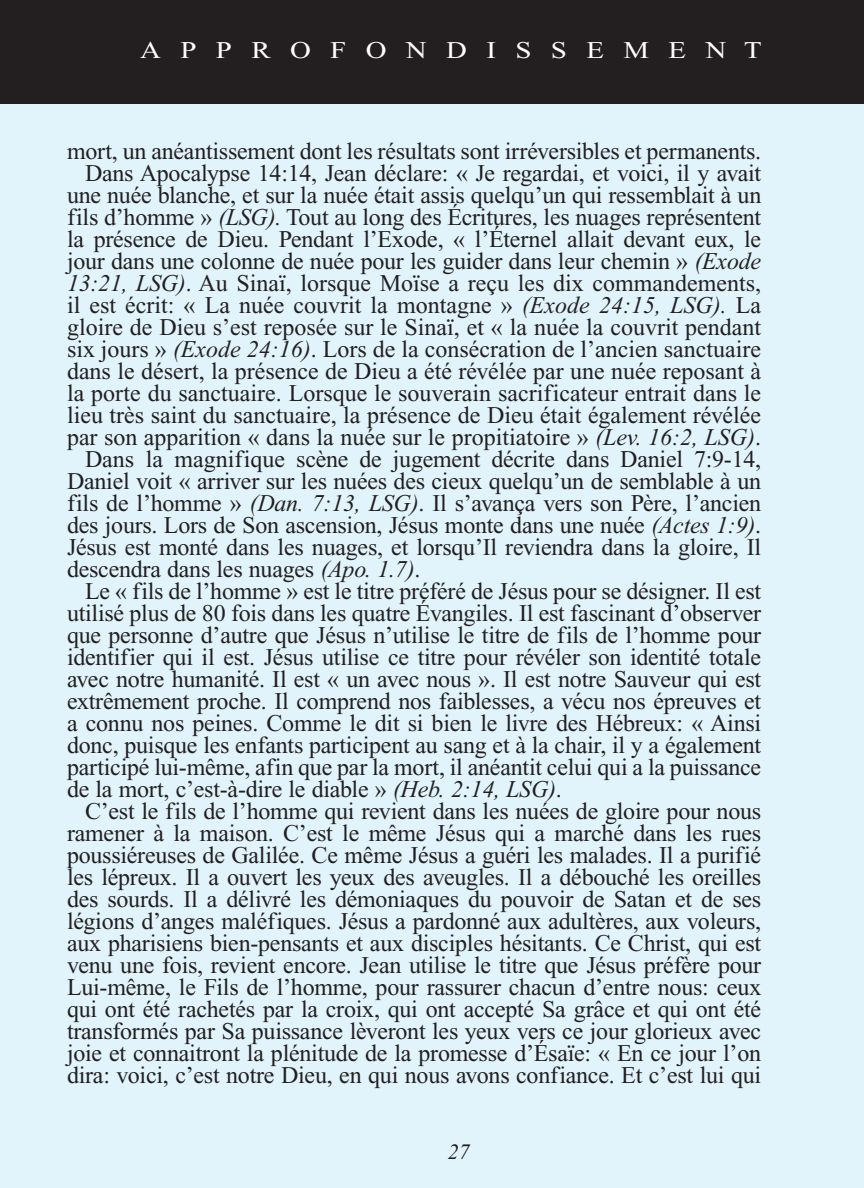
<style>
.page{position:relative;width:864px;height:1188px;background:#fff}
.page>*{position:absolute;margin:0;border:0;box-sizing:border-box;transform-origin:0 0}
.I_Have_to_Teach_Tomo{font:24px/22px "Times New Roman PS Std";letter-spacing:-.01em;color:#231f20;text-align:justify}
.Teachers_Comments_He{font:24px "Times New Roman PS Std";color:#fff;scale:1.2 1}
.t1{font:italic 22px "Times New Roman PS Std";color:#231f20}
.s1{font-style:italic}
</style>
<div class="page">
<div style="left:0;top:102px;width:864px;height:1086px;background:#e1f4fc"></div>
<div style="left:0;top:0;width:864px;height:104px;background:#231f20"></div>
<p class="Teachers_Comments_He" style="left:140px;top:37px;width:520px">A P P R O F O N D I S S E M E N T</p>
<p class="I_Have_to_Teach_Tomo" style="left:67px;top:140px;width:696px">mort, un anéantissement dont les résultats sont irréversibles et permanents.</p>
<p class="I_Have_to_Teach_Tomo" style="left:67px;top:162px;width:696px;text-indent:18px">Dans Apocalypse 14:14, Jean déclare: « Je regardai, et voici, il y avait une nuée blanche, et sur la nuée était assis quelqu’un qui ressemblait à un fils d’homme » <span class="s1">(LSG).</span> Tout au long des Écritures, les nuages représentent la présence de Dieu. Pendant l’Exode, « l’Éternel allait devant eux, le jour dans une colonne de nuée pour les guider dans leur chemin » <span class="s1">(Exode 13:21, LSG)</span>. Au Sinaï, lorsque Moïse a reçu les dix commandements, il est écrit: « La nuée couvrit la montagne » <span class="s1">(Exode 24:15, LSG).</span> La gloire de Dieu s’est reposée sur le Sinaï, et « la nuée la couvrit pendant six jours » <span class="s1">(Exode 24:16)</span>. Lors de la consécration de l’ancien sanctuaire dans le désert, la présence de Dieu a été révélée par une nuée reposant à la porte du sanctuaire. Lorsque le souverain sacrificateur entrait dans le lieu très saint du sanctuaire, la présence de Dieu était également révélée par son apparition « dans la nuée sur le propitiatoire » <span class="s1">(Lev. 16:2, LSG)</span>.</p>
<p class="I_Have_to_Teach_Tomo" style="left:67px;top:448px;width:696px;text-indent:18px">Dans la magnifique scène de jugement décrite dans Daniel 7:9-14, Daniel voit « arriver sur les nuées des cieux quelqu’un de semblable à un fils de l’homme » <span class="s1">(Dan. 7:13, LSG)</span>. Il s’avança vers son Père, l’ancien des jours. Lors de Son ascension, Jésus monte dans une nuée <span class="s1">(Actes 1:9)</span>.<br>Jésus est monté dans les nuages, et lorsqu’Il reviendra dans la gloire, Il descendra dans les nuages <span class="s1">(Apo. 1.7)</span>.</p>
<p class="I_Have_to_Teach_Tomo" style="left:67px;top:580px;width:696px;text-indent:18px">Le « fils de l’homme » est le titre préféré de Jésus pour se désigner. Il est utilisé plus de 80 fois dans les quatre Évangiles. Il est fascinant d’observer que personne d’autre que Jésus n’utilise le titre de fils de l’homme pour identifier qui il est. Jésus utilise ce titre pour révéler son identité totale avec notre humanité. Il est « un avec nous ». Il est notre Sauveur qui est extrêmement proche. Il comprend nos faiblesses, a vécu nos épreuves et a connu nos peines. Comme le dit si bien le livre des Hébreux: « Ainsi donc, puisque les enfants participent au sang et à la chair, il y a également participé lui-même, afin que par la mort, il anéantit celui qui a la puissance de la mort, c’est-à-dire le diable » <span class="s1">(Heb. 2:14, LSG)</span>.</p>
<p class="I_Have_to_Teach_Tomo" style="left:67px;top:800px;width:696px;text-indent:18px">C’est le fils de l’homme qui revient dans les nuées de gloire pour nous ramener à la maison. C’est le même Jésus qui a marché dans les rues poussiéreuses de Galilée. Ce même Jésus a guéri les malades. Il a purifié les lépreux. Il a ouvert les yeux des aveugles. Il a débouché les oreilles des sourds. Il a délivré les démoniaques du pouvoir de Satan et de ses légions d’anges maléfiques. Jésus a pardonné aux adultères, aux voleurs, aux pharisiens bien-pensants et aux disciples hésitants. Ce Christ, qui est venu une fois, revient encore. Jean utilise le titre que Jésus préfère pour Lui-même, le Fils de l’homme, pour rassurer chacun d’entre nous: ceux qui ont été rachetés par la croix, qui ont accepté Sa grâce et qui ont été transformés par Sa puissance lèveront les yeux vers ce jour glorieux avec joie et connaitront la plénitude de la promesse d’Ésaïe: « En ce jour l’on dira: voici, c’est notre Dieu, en qui nous avons confiance. Et c’est lui qui</p>
<p class="t1" style="left:448px;top:1140px;width:23px">27</p>
</div>
